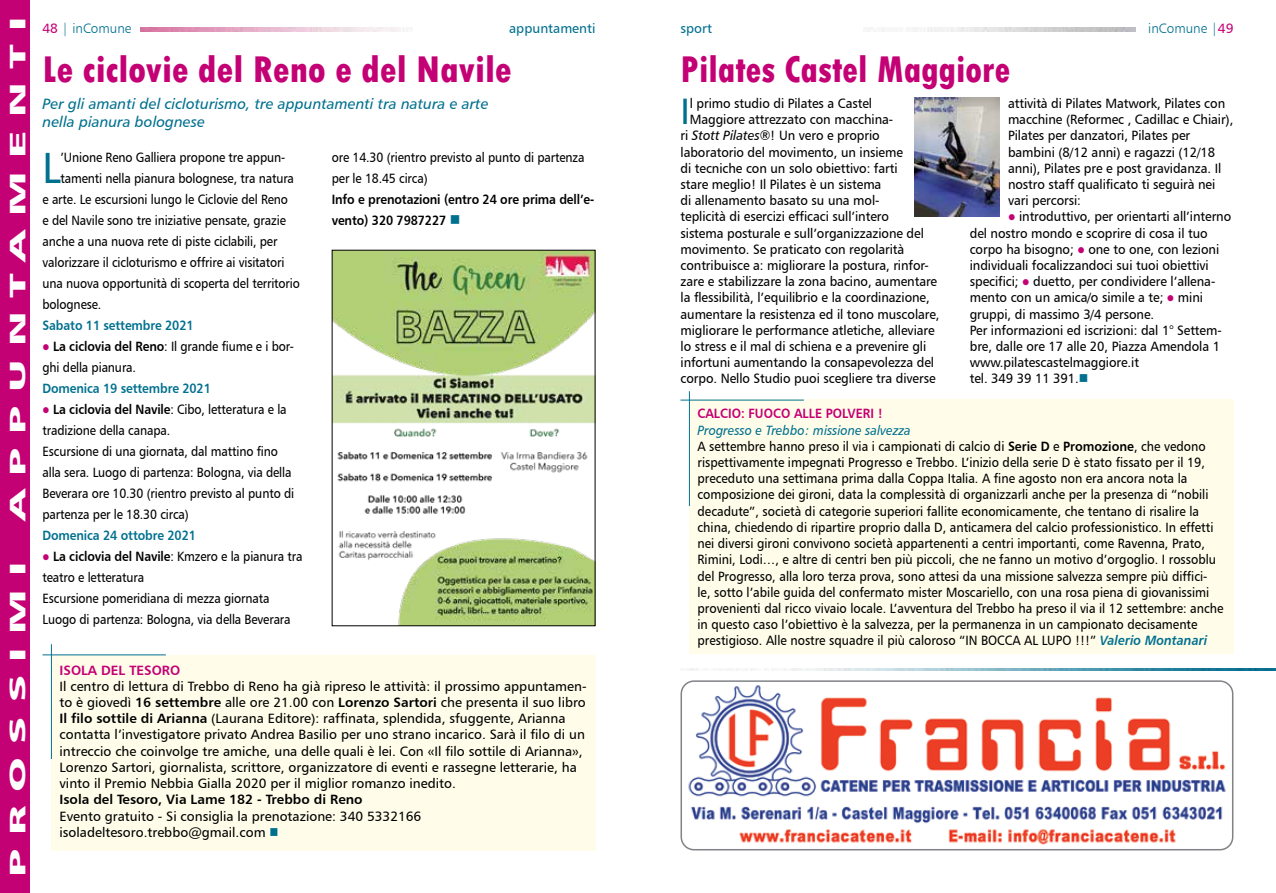
<style>
.page{position:relative;width:1276px;height:893px;background:#fff}
.page>*{position:absolute;margin:0;border:0;box-sizing:border-box;transform-origin:0 0}
.t1{font:43.8px "Humanist 777 BT Roman B";color:#00708f;scale:.9 1}
.t2{font:800 condensed 39px "Tw Cen";color:#c40075}
.t3{font:800 condensed 39px "Tw Cen";color:#c40075;scale:.94 1}
.t4{font:36.9px "Humanist 777 BT Roman B";color:#00708f;scale:.95 1}
.t5{font:22.5px "Humanist 777 BT Black B";letter-spacing:.3em;color:#fff;scale:2 1}
.t6{font:15px/18px "Humanist 777 BT Italic B";color:#00708f}
.t7{font:13.5px/16.2px "Humanist 777 BT Roman B";letter-spacing:-.005em;color:#000;scale:.95 1}
.t8{font:13.5px/16.2px "Humanist 777 BT Roman B";letter-spacing:-.005em;color:#000;scale:.92 1}
.t9{font:13.5px/21px "Humanist 777 BT Roman B";letter-spacing:-.005em;color:#000;scale:.9 1}
.t10{font:13.5px/16.2px "Humanist 777 BT Roman B";letter-spacing:-.005em;color:#000}
.t11{font:13.5px "Humanist 777 BT Bold B";letter-spacing:-.01em;color:#00708f;scale:.9 1}
.t12{font:13.5px/21px "Humanist 777 BT Bold B";letter-spacing:-.01em;color:#000;scale:.9 1}
.t13{font:13.5px "Humanist 777 BT Bold B";letter-spacing:-.01em;color:#000}
.t14{font:13.5px "Humanist 777 BT Italic B";color:#00708f;scale:.92 1}
.t15{font:13.5px "Humanist 777 BT Bold B";color:#c40075;scale:.92 1}
.t16{font:13.5px "Humanist 777 BT Light B";color:#00708f}
.t17{font:13.5px "Humanist 777 BT Roman B";color:#00708f}
.t18{font:13.5px "Humanist 777 BT Bold B";color:#c40075}
.s1{font-family:"Humanist 777 BT Roman B";color:#c40075}
.s2{color:#c40075}
.s3{font-family:"Humanist 777 BT Bold B"}
.s4{color:#00708f}
.s5{font-family:"Humanist 777 BT Italic B"}
.s6{font-family:"Humanist 777 BT Bold Italic B";color:#00708f}
</style>
<div class="page">
<img style="left:683px;top:683px;width:549px;height:167px">
<div style="left:680px;top:680px;width:553px;height:170px;border:2px solid #808285;border-radius:13px"></div>
<img style="left:689px;top:669px;width:587px;height:2px">
<div style="left:0;top:0;width:30px;height:893px;background:#c40075"></div>
<img style="left:334px;top:252px;width:259px;height:372px">
<div style="left:51px;top:655px;width:544px;height:195px;background:#fffde9"></div>
<hr style="left:51px;top:644px;width:1px;height:115px;background:#00708f">
<hr style="left:43px;top:654px;width:123px;height:1px;background:#00708f">
<div style="left:689px;top:400px;width:544px;height:254px;background:#fffde9"></div>
<hr style="left:689px;top:391px;width:1px;height:115px;background:#00708f">
<hr style="left:680px;top:400px;width:124px;height:1px;background:#00708f">
<img style="left:867px;top:28px;width:268px;height:4px">
<img style="left:914px;top:98px;width:85px;height:119px">
<h3 class="t5" style="left:3px;top:521px;width:254px;rotate:-90deg">APPUNTAMENTI</h3>
<h3 class="t5" style="left:3px;top:876px;width:159px;rotate:-90deg">PROSSIMI</h3>
<p class="t16" style="left:43px;top:20px;width:90px"><span class="s1">48</span> | inComune</p>
<p class="t17" style="left:509px;top:19px;width:88px">appuntamenti</p>
<h2 class="t2" style="left:43px;top:47px;width:471px">Le ciclovie del Reno e del Navile</h2>
<p class="t6" style="left:43px;top:95px;width:448px">Per gli amanti del cicloturismo, tre appuntamenti tra natura e arte nella pianura bolognese</p>
<h1 class="t1" style="left:43px;top:141px;width:22px">L</h1>
<p class="t9" style="left:60px;top:147px;width:251px">’Unione Reno Galliera propone tre appun-</p>
<p class="t9" style="left:60px;top:168px;width:261px">tamenti nella pianura bolognese, tra natura</p>
<p class="t9" style="left:43px;top:189px;width:274px">e arte. Le escursioni lungo le Ciclovie del Reno</p>
<p class="t9" style="left:43px;top:210px;width:272px">e del Navile sono tre iniziative pensate, grazie</p>
<p class="t9" style="left:43px;top:231px;width:262px">anche a una nuova rete di piste ciclabili, per</p>
<p class="t9" style="left:43px;top:252px;width:270px">valorizzare il cicloturismo e offrire ai visitatori</p>
<p class="t9" style="left:43px;top:273px;width:287px">una nuova opportunità di scoperta del territorio</p>
<p class="t9" style="left:43px;top:294px;width:67px">bolognese.</p>
<p class="t11" style="left:43px;top:317px;width:169px">Sabato 11 settembre 2021</p>
<p class="t9" style="left:43px;top:336px;width:281px"><span class="s2">●</span> <span class="s3">La ciclovia del Reno</span>: Il grande fiume e i bor&shy;ghi della pianura.</p>
<p class="t11" style="left:43px;top:380px;width:189px">Domenica 19 settembre 2021</p>
<p class="t9" style="left:43px;top:399px;width:281px"><span class="s2">●</span> <span class="s3">La ciclovia del Navile</span>: Cibo, letteratura e la tradizione della canapa.<br>Escursione di una giornata, dal mattino fino alla sera. Luogo di partenza: Bologna, via della Beverara ore 10.30 (rientro previsto al punto di partenza per le 18.30 circa)</p>
<p class="t11" style="left:43px;top:527px;width:172px">Domenica 24 ottobre 2021</p>
<p class="t9" style="left:43px;top:546px;width:290px"><span class="s2">●</span> <span class="s3">La ciclovia del Navile</span>: Kmzero e la pianura tra teatro e letteratura<br>Escursione pomeridiana di mezza giornata Luogo di partenza: Bologna, via della Beverara</p>
<p class="t9" style="left:332px;top:147px;width:282px">ore 14.30 (rientro previsto al punto di partenza per le 18.45 circa)</p>
<p class="t12" style="left:332px;top:189px;width:293px">Info e prenotazioni (entro 24 ore prima dell’e&shy;vento) 320 7987227 <span class="s4">■</span></p>
<p class="t18" style="left:60px;top:661px;width:122px">ISOLA DEL TESORO</p>
<p class="t10" style="left:60px;top:678px;width:528px">Il centro di lettura di Trebbo di Reno ha già ripreso le attività: il prossimo appuntamen&shy;to è giovedì <span class="s3">16 settembre</span> alle ore 21.00 con <span class="s3">Lorenzo Sartori</span> che presenta il suo libro <span class="s3">Il filo sottile di Arianna</span> (Laurana Editore): raffinata, splendida, sfuggente, Arianna contatta l’investigatore privato Andrea Basilio per uno strano incarico. Sarà il filo di un intreccio che coinvolge tre amiche, una delle quali è lei. Con «Il filo sottile di Arianna», Lorenzo Sartori, giornalista, scrittore, organizzatore di eventi e rassegne letterarie, ha vinto il Premio Nebbia Gialla 2020 per il miglior romanzo inedito.</p>
<p class="t13" style="left:60px;top:791px;width:305px">Isola del Tesoro, Via Lame 182 - Trebbo di Reno</p>
<p class="t10" style="left:60px;top:807px;width:363px">Evento gratuito - Si consiglia la prenotazione: 340 5332166 isoladeltesoro.trebbo@gmail.com <span class="s4">■</span></p>
<p class="t17" style="left:680px;top:19px;width:33px">sport</p>
<p class="t16" style="left:1148px;top:20px;width:87px">inComune |<span class="s1">49</span></p>
<h2 class="t3" style="left:680px;top:47px;width:352px">Pilates Castel Maggiore</h2>
<p class="t7" style="left:1008px;top:95px;width:239px">attività di Pilates Matwork, Pilates con macchine (Reformec , Cadillac e Chiair), Pilates per danzatori, Pilates per bambini (8/12 anni) e ragazzi (12/18 anni), Pilates pre e post gravidanza. Il nostro staff qualificato ti seguirà nei vari percorsi:</p>
<p class="t7" style="left:969px;top:208px;width:277px;text-indent:38px"><span class="s2">●</span> introduttivo, per orientarti all’interno del nostro mondo e scoprire di cosa il tuo corpo ha bisogno; <span class="s2">●</span> one to one, con lezioni individuali focalizzandoci sui tuoi obiettivi specifici; <span class="s2">●</span> duetto, per condividere l’allena&shy;mento con un amica/o simile a te; <span class="s2">●</span> mini gruppi, di massimo 3/4 persone.<br>Per informazioni ed iscrizioni: dal 1° Settem&shy;bre, dalle ore 17 alle 20, Piazza Amendola 1 www.pilatescastelmaggiore.it<br>tel. 349 39 11 391.<span class="s4">■</span></p>
<h3 class="t4" style="left:680px;top:88px;width:11px">I</h3>
<p class="t7" style="left:690px;top:95px;width:193px">l primo studio di Pilates a Castel</p>
<p class="t7" style="left:690px;top:111px;width:216px">Maggiore attrezzato con macchina-</p>
<p class="t7" style="left:680px;top:127px;width:211px">ri <span class="s5">Stott Pilates®</span>! Un vero e proprio</p>
<p class="t7" style="left:680px;top:144px;width:236px">laboratorio del movimento, un insieme</p>
<p class="t7" style="left:680px;top:160px;width:230px">di tecniche con un solo obiettivo: farti</p>
<p class="t7" style="left:680px;top:176px;width:213px">stare meglio! Il Pilates è un sistema</p>
<p class="t7" style="left:680px;top:192px;width:211px">di allenamento basato su una mol-</p>
<p class="t7" style="left:680px;top:208px;width:221px">teplicità di esercizi efficaci sull’intero</p>
<p class="t7" style="left:680px;top:225px;width:258px">sistema posturale e sull’organizzazione del</p>
<p class="t7" style="left:680px;top:241px;width:237px">movimento. Se praticato con regolarità</p>
<p class="t7" style="left:680px;top:257px;width:263px">contribuisce a: migliorare la postura, rinfor-</p>
<p class="t7" style="left:680px;top:273px;width:272px">zare e stabilizzare la zona bacino, aumentare</p>
<p class="t7" style="left:680px;top:289px;width:264px">la flessibilità, l’equilibrio e la coordinazione,</p>
<p class="t7" style="left:680px;top:306px;width:274px">aumentare la resistenza ed il tono muscolare,</p>
<p class="t7" style="left:680px;top:322px;width:269px">migliorare le performance atletiche, alleviare</p>
<p class="t7" style="left:680px;top:338px;width:260px">lo stress e il mal di schiena e a prevenire gli</p>
<p class="t7" style="left:680px;top:354px;width:268px">infortuni aumentando la consapevolezza del</p>
<p class="t7" style="left:680px;top:370px;width:270px">corpo. Nello Studio puoi scegliere tra diverse</p>
<p class="t15" style="left:697px;top:405px;width:203px">CALCIO: FUOCO ALLE POLVERI !</p>
<p class="t14" style="left:697px;top:421px;width:233px">Progresso e Trebbo: missione salvezza</p>
<p class="t8" style="left:697px;top:438px;width:573px">A settembre hanno preso il via i campionati di calcio di <span class="s3">Serie D</span> e <span class="s3">Promozione</span>, che vedono rispettivamente impegnati Progresso e Trebbo. L’inizio della serie D è stato fissato per il 19, preceduto una settimana prima dalla Coppa Italia. A fine agosto non era ancora nota la composizione dei gironi, data la complessità di organizzarli anche per la presenza di “nobili decadute”, società di categorie superiori fallite economicamente, che tentano di risalire la china, chiedendo di ripartire proprio dalla D, anticamera del calcio professionistico. In effetti nei diversi gironi convivono società appartenenti a centri importanti, come Ravenna, Prato, Rimini, Lodi…, e altre di centri ben più piccoli, che ne fanno un motivo d’orgoglio. I rossoblu del Progresso, alla loro terza prova, sono attesi da una missione salvezza sempre più diffici&shy;le, sotto l’abile guida del confermato mister Moscariello, con una rosa piena di giovanissimi provenienti dal ricco vivaio locale. L’avventura del Trebbo ha preso il via il 12 settembre: anche in questo caso l’obiettivo è la salvezza, per la permanenza in un campionato decisamente prestigioso. Alle nostre squadre il più caloroso “IN BOCCA AL LUPO !!!” <span class="s6">Valerio Montanari</span></p>
</div>
